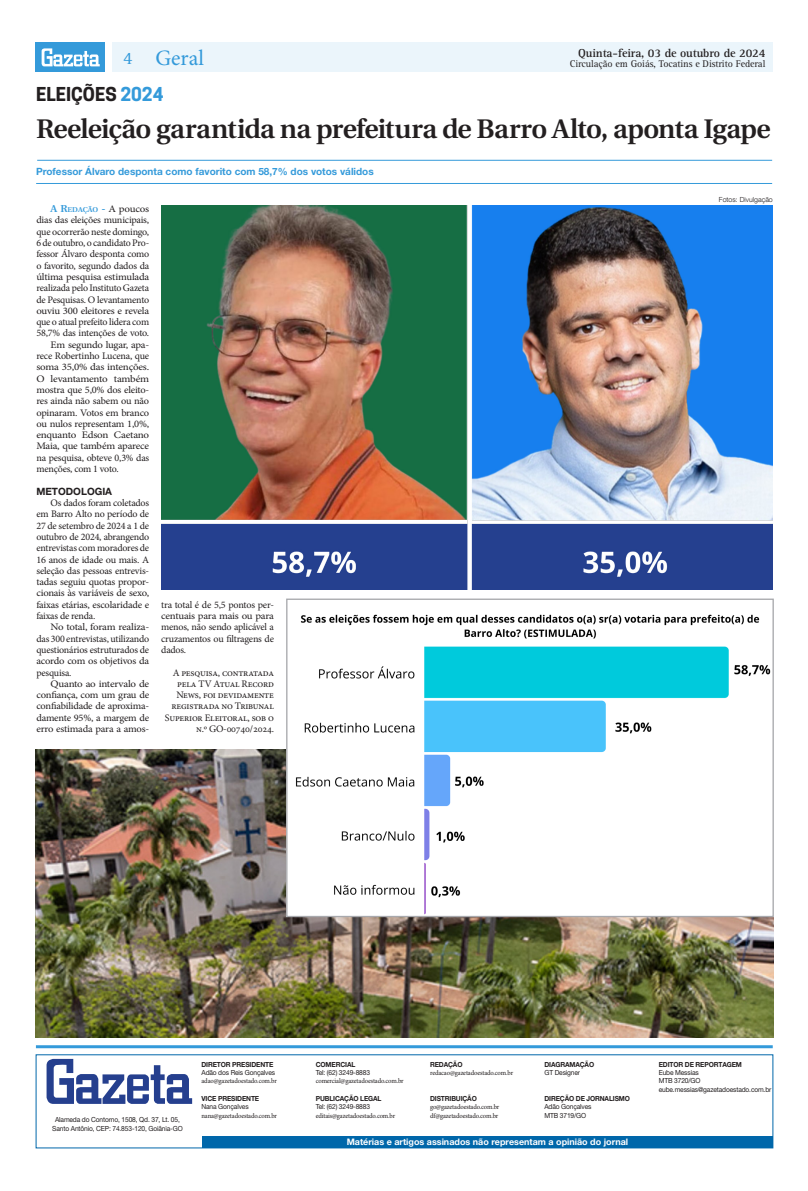
<style>
.page{position:relative;width:808px;height:1191px;background:#fff}
.page>*{position:absolute;margin:0;border:0;box-sizing:border-box;transform-origin:0 0}
.Manchete{font:600 26.9px "Utopia";letter-spacing:-.025em;color:#231f20}
.t1{font:22px "Minion Pro";color:#349ada}
.Retranca{font:700 18px "Cooper Hewitt";color:#231f20}
.t2{font:18px "Rotis Serif Std";color:#349ada}
.t3{font:700 12px "Rotis Serif Std";letter-spacing:-.01em;color:#231f20}
.TExto_Corrido{font:10px/11.3px "Minion Pro";letter-spacing:-.02em;color:#231f20;text-align:justify}
.TExto_Corrido-2{font:10px/11.3px "Minion Pro";letter-spacing:-.02em;color:#231f20;text-align:justify;scale:1.1 1}
.TExto_Corrido-3{font:10px/11.3px "Minion Pro";letter-spacing:-.02em;color:#231f20;text-align:justify;scale:1.07 1}
.TExto_Corrido-4{font:10px/11.3px "Minion Pro";letter-spacing:-.02em;color:#231f20;text-align:justify;scale:1.09 1}
.Editais_txt{font:10px/11.3px "Minion Pro";letter-spacing:-.02em;color:#231f20;text-align:right}
.Olho{font:700 10px "Helvetica Neue LT Std";color:#349ada}
.t4{font:10px "Rotis Serif Std";letter-spacing:-.01em;color:#231f20}
.Intertítulo{font:700 10px "Helvetica Neue";color:#231f20}
.Horóscopo_txt{font:700 9px "Helvetica Neue LT Pro";color:#fff}
.Horóscopo_txt-2{font:7px/8.4px "Minion Pro";letter-spacing:-.025em;color:#231f20;scale:.95 1}
.Horóscopo_txt-3{font:7px/8.4px "Helvetica Neue LT Std";letter-spacing:-.02em;color:#231f20;scale:.95 1}
.Horóscopo_txt-4{font:700 7px "Helvetica Neue LT Pro";letter-spacing:-.02em;color:#231f20;scale:.95 1}
.Crédito_Fotógrafo{font:300 7px "Helvetica Neue LT Com";color:#231f20}
.s1{color:#349ada}
.s2{font-family:"Utopia";font-weight:600;color:#349ada}
.s3{font-family:"Utopia";font-weight:600;font-size:7px;color:#349ada}
.s4{font-family:"Helvetica Neue LT Pro";font-weight:700}
.s5{font-family:"Helvetica Neue LT Std"}
</style>
<div class="page">
<div style="left:112px;top:43px;width:661px;height:29px;background:#ebf5fb"></div>
<div style="left:36px;top:43px;width:69px;height:29px;background:#349ada"></div>
<svg style="left:42px;top:48px;width:58px;height:18px"></svg>
<svg style="left:47px;top:1059px;width:145px;height:44px"></svg>
<div style="left:202px;top:1136px;width:571px;height:12px;background:#0067aa"></div>
<hr style="left:36px;top:1045px;width:737px;height:3px;background:#349ada">
<hr style="left:36px;top:183px;width:736px;height:1px;background:#349ada">
<hr style="left:37px;top:160px;width:735px;height:1px;background:#349ada">
<img style="left:161px;top:205px;width:612px;height:385px">
<img style="left:36px;top:750px;width:737px;height:287px">
<img style="left:288px;top:614px;width:484px;height:301px">
<div style="left:286px;top:598px;width:488px;height:319px;border:1px solid #a8a9ad"></div>
<p class="t3" style="left:578px;top:46px;width:189px">Quinta-feira, 03 de outubro de 2024</p>
<p class="t2" style="left:123px;top:47px;width:11px">4</p>
<p class="t1" style="left:155px;top:43px;width:50px">Geral</p>
<p class="t4" style="left:570px;top:58px;width:197px">Circulação em Goiás, Tocatins e Distrito Federal</p>
<p class="Retranca" style="left:36px;top:84px;width:129px">ELEIÇÕES <span class="s1">2024</span></p>
<p class="Manchete" style="left:36px;top:113px;width:736px">Reeleição garantida na prefeitura de Barro Alto, aponta Igape</p>
<p class="Olho" style="left:36px;top:165px;width:339px">Professor Álvaro desponta como favorito com 58,7% dos votos válidos</p>
<p class="TExto_Corrido-2" style="left:36px;top:203px;width:104px;text-indent:14px"><span class="s2">A R</span><span class="s3">EDAÇÃO</span> <span class="s2">-</span> A poucos dias das eleições municipais, que ocorrerão neste domingo, 6 de outubro, o candidato Pro&shy;fessor Álvaro desponta como o favorito, segundo dados da última pesquisa estimulada realizada pelo Instituto Gazeta de Pesquisas. O levantamento ouviu 300 eleitores e revela que o atual prefeito lidera com 58,7% das intenções de voto.</p>
<p class="TExto_Corrido-3" style="left:36px;top:339px;width:107px;text-indent:14px">Em segundo lugar, apa&shy;rece Robertinho Lucena, que soma 35,0% das intenções.<br>O levantamento também mostra que 5,0% dos eleito&shy;res ainda não sabem ou não opinaram. Votos em branco ou nulos representam 1,0%, enquanto Edson Caetano Maia, que também aparece na pesquisa, obteve 0,3% das menções, com 1 voto.</p>
<p class="Intertítulo" style="left:36px;top:485px;width:77px">METODOLOGIA</p>
<p class="TExto_Corrido" style="left:36px;top:497px;width:114px;text-indent:14px">Os dados foram coletados em Barro Alto no período de 27 de setembro de 2024 a 1 de outubro de 2024, abrangendo entrevistas com moradores de 16 anos de idade ou mais. A seleção das pessoas entrevis&shy;tadas seguiu quotas propor&shy;cionais às variáveis de sexo, faixas etárias, escolaridade e faixas de renda.</p>
<p class="TExto_Corrido-4" style="left:36px;top:621px;width:105px;text-indent:14px">No total, foram realiza&shy;das 300 entrevistas, utilizando questionários estruturados de acordo com os objetivos da pesquisa.</p>
<p class="TExto_Corrido-4" style="left:36px;top:678px;width:105px;text-indent:14px">Quanto ao intervalo de confiança, com um grau de confiabilidade de aproxima&shy;damente 95%, a margem de erro estimada para a amos-</p>
<p class="TExto_Corrido" style="left:161px;top:599px;width:114px">tra total é de 5,5 pontos per&shy;centuais para mais ou para menos, não sendo aplicável a cruzamentos ou filtragens de dados.</p>
<p class="Editais_txt" style="left:165px;top:667px;width:111px">A pesquisa, contratada pela TV Atual Record<br>News, foi devidamente registrada no Tribunal<br>Superior Eleitoral, sob o n.º GO-00740/2024.</p>
<p class="Crédito_Fotógrafo" style="left:719px;top:196px;width:55px">Fotos: Divulgação</p>
<p class="Horóscopo_txt-3" style="left:55px;top:1115px;width:133px">Alameda do Contorno, 1508, Qd. 37, Lt. 05,</p>
<p class="Horóscopo_txt-3" style="left:52px;top:1123px;width:139px">Santo Antônio, CEP: 74.853-120, Goiânia-GO</p>
<p class="Horóscopo_txt-4" style="left:201px;top:1059px;width:77px">DIRETOR PRESIDENTE</p>
<p class="Horóscopo_txt-3" style="left:201px;top:1068px;width:79px">Adão dos Reis Gonçalves</p>
<p class="Horóscopo_txt-2" style="left:201px;top:1077px;width:81px">adao@gazetadoestado.com.br</p>
<p class="Horóscopo_txt-2" style="left:201px;top:1094px;width:81px"><span class="s4">VICE PRESIDENTE<br></span><span class="s5">Nana Gonçalves </span>nana@gazetadoestado.com.br</p>
<p class="Horóscopo_txt-4" style="left:316px;top:1059px;width:43px">COMERCIAL</p>
<p class="Horóscopo_txt-3" style="left:316px;top:1068px;width:59px">Tel: (62) 3249-8883</p>
<p class="Horóscopo_txt-2" style="left:316px;top:1077px;width:94px">comercial@gazetadoestado.com.br</p>
<p class="Horóscopo_txt-4" style="left:316px;top:1094px;width:71px">PUBLICAÇÃO LEGAL</p>
<p class="Horóscopo_txt-3" style="left:316px;top:1102px;width:59px">Tel: (62) 3249-8883</p>
<p class="Horóscopo_txt-2" style="left:316px;top:1111px;width:85px">editais@gazetadoestado.com.br</p>
<p class="Horóscopo_txt-4" style="left:430px;top:1059px;width:36px">REDAÇÃO</p>
<p class="Horóscopo_txt-2" style="left:430px;top:1068px;width:89px">redacao@gazetadoestado.com.br</p>
<p class="Horóscopo_txt-4" style="left:430px;top:1094px;width:51px">DISTRIBUIÇÃO</p>
<p class="Horóscopo_txt-2" style="left:430px;top:1102px;width:74px">go@gazetadoestado.com.br</p>
<p class="Horóscopo_txt-2" style="left:430px;top:1111px;width:73px">df@gazetadoestado.com.br</p>
<p class="Horóscopo_txt-4" style="left:544px;top:1059px;width:54px">DIAGRAMAÇÃO</p>
<p class="Horóscopo_txt-3" style="left:544px;top:1068px;width:39px">GT Designer</p>
<p class="Horóscopo_txt-4" style="left:544px;top:1094px;width:92px">DIREÇÃO DE JORNALISMO</p>
<p class="Horóscopo_txt-3" style="left:544px;top:1102px;width:51px">Adão Gonçalves</p>
<p class="Horóscopo_txt-3" style="left:544px;top:1110px;width:45px">MTB 3719/GO</p>
<p class="Horóscopo_txt" style="left:347px;top:1136px;width:283px">Matérias e artigos assinados não representam a opinião do jornal</p>
<p class="Horóscopo_txt-4" style="left:659px;top:1059px;width:89px">EDITOR DE REPORTAGEM</p>
<p class="Horóscopo_txt-3" style="left:659px;top:1068px;width:120px">Eube Messias<br>MTB 3720/GO eube.messias@gazetadoestado.com.br</p>
</div>
